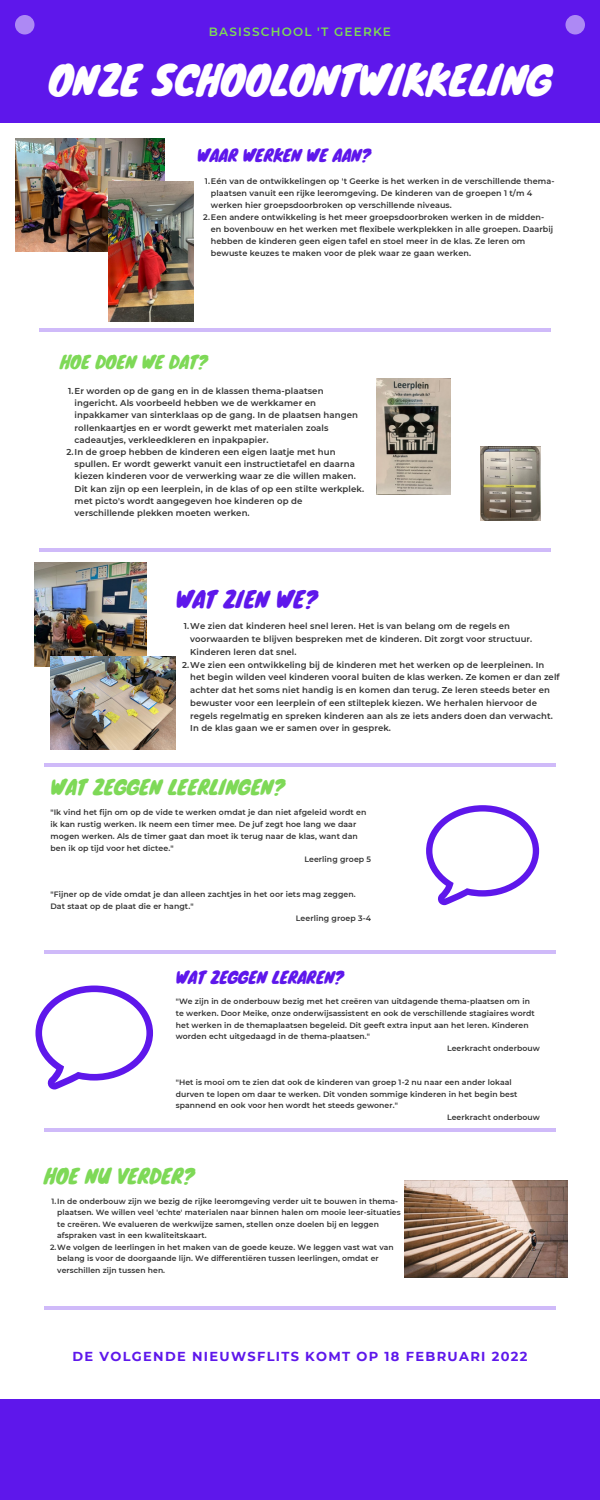
<style>
.page{position:relative;width:600px;height:1500px;background:#fff}
.page>*{position:absolute;margin:0;border:0;box-sizing:border-box;transform-origin:0 0}
.t1{font:39.3px "Knewave";color:#fff}
.t2{font:22.1px "Knewave";color:#5e17eb}
.t3{font:19.8px "Knewave";color:#7ed957}
.t4{font:19.7px "Knewave";color:#7ed957}
.t5{font:17.2px "Knewave";color:#7ed957}
.t6{font:16.3px "Knewave";color:#5e17eb}
.t7{font:16.1px "Knewave";color:#5e17eb}
.t8{font:700 13px "Montserrat";letter-spacing:.1em;color:#5e17eb}
.t9{font:600 12px "Montserrat";letter-spacing:.1em;color:#7ed957}
.t10{font:600 8.6px/12.2px "Montserrat";letter-spacing:.01em;color:#333}
.t11{font:600 8.5px/12.8px "Montserrat";letter-spacing:.01em;color:#333}
.t12{font:600 8px/12.1px "Montserrat";letter-spacing:.01em;color:#333}
.t13{font:600 7.8px/11.7px "Montserrat";letter-spacing:.01em;color:#333}
.t14{font:600 7.7px/11.5px "Montserrat";letter-spacing:.01em;color:#333}
.t15{font:600 7.6px/11.4px "Montserrat";letter-spacing:.01em;color:#333}
</style>
<div class="page">
<div style="left:0;top:0;width:600px;height:122px;background:#5e17eb"></div>
<div style="left:15px;top:15px;width:19px;height:19px;background:#ad89f4;border-radius:50%"></div>
<div style="left:566px;top:15px;width:19px;height:19px;background:#ad89f4;border-radius:50%"></div>
<hr style="left:39px;top:328px;width:511px;height:4px;background:#cfbaf9">
<hr style="left:39px;top:548px;width:511px;height:3px;background:#5e17eb">
<hr style="left:44px;top:764px;width:512px;height:3px;background:#5e17eb">
<hr style="left:44px;top:950px;width:512px;height:4px;background:#cfbaf9">
<hr style="left:44px;top:1128px;width:512px;height:4px;background:#cfbaf9">
<svg style="left:35px;top:986px;width:118px;height:104px"></svg>
<hr style="left:44px;top:1306px;width:512px;height:3px;background:#5e17eb">
<div style="left:0;top:1400px;width:600px;height:100px;background:#5e17eb"></div>
<img style="left:376px;top:378px;width:75px;height:117px">
<img style="left:481px;top:446px;width:59px;height:75px">
<svg style="left:426px;top:805px;width:113px;height:100px"></svg>
<img style="left:34px;top:563px;width:112px;height:103px">
<img style="left:50px;top:656px;width:126px;height:94px">
<img style="left:15px;top:139px;width:150px;height:112px">
<img style="left:108px;top:182px;width:85px;height:139px">
<img style="left:404px;top:1181px;width:164px;height:97px">
<p class="t9" style="left:209px;top:24px;width:184px">BASISSCHOOL 'T GEERKE</p>
<p class="t1" style="left:48px;top:48px;width:505px">ONZE SCHOOLONTWIKKELING</p>
<p class="t6" style="left:197px;top:142px;width:175px">WAAR WERKEN WE AAN?</p>
<p class="t12" style="left:211px;top:175px;width:345px;text-indent:-6px">1.Eén van de ontwikkelingen op 't Geerke is het werken in de verschillende thema&shy;plaatsen vanuit een rijke leeromgeving. De kinderen van de groepen 1 t/m 4 werken hier groepsdoorbroken op verschillende niveaus.</p>
<p class="t12" style="left:211px;top:211px;width:344px;text-indent:-8px">2.Een andere ontwikkeling is het meer groepsdoorbroken werken in de midden&shy;en bovenbouw en het werken met flexibele werkplekken in alle groepen. Daarbij hebben de kinderen geen eigen tafel en stoel meer in de klas. Ze leren om bewuste keuzes te maken voor de plek waar ze gaan werken.</p>
<p class="t5" style="left:60px;top:348px;width:149px">HOE DOEN WE DAT?</p>
<p class="t10" style="left:75px;top:385px;width:285px;text-indent:-6px">1.Er worden op de gang en in de klassen thema-plaatsen ingericht. Als voorbeeld hebben we de werkkamer en inpakkamer van sinterklaas op de gang. In de plaatsen hangen rollenkaartjes en er wordt gewerkt met materialen zoals cadeautjes, verkleedkleren en inpakpapier.</p>
<p class="t10" style="left:75px;top:446px;width:291px;text-indent:-8px">2.In de groep hebben de kinderen een eigen laatje met hun spullen. Er wordt gewerkt vanuit een instructietafel en daarna kiezen kinderen voor de verwerking waar ze die willen maken.<br>Dit kan zijn op een leerplein, in de klas of op een stilte werkplek. met picto's wordt aangegeven hoe kinderen op de verschillende plekken moeten werken.</p>
<p class="t2" style="left:176px;top:581px;width:143px">WAT ZIEN WE?</p>
<p class="t11" style="left:190px;top:620px;width:344px;text-indent:-6px">1.We zien dat kinderen heel snel leren. Het is van belang om de regels en voorwaarden te blijven bespreken met de kinderen. Dit zorgt voor structuur.<br>Kinderen leren dat snel.</p>
<p class="t11" style="left:190px;top:658px;width:371px;text-indent:-8px">2.We zien een ontwikkeling bij de kinderen met het werken op de leerpleinen. In het begin wilden veel kinderen vooral buiten de klas werken. Ze komen er dan zelf achter dat het soms niet handig is en komen dan terug. Ze leren steeds beter en bewuster voor een leerplein of een stilteplek kiezen. We herhalen hiervoor de regels regelmatig en spreken kinderen aan als ze iets anders doen dan verwacht.<br>In de klas gaan we er samen over in gesprek.</p>
<p class="t4" style="left:50px;top:771px;width:236px">WAT ZEGGEN LEERLINGEN?</p>
<p class="t13" style="left:50px;top:807px;width:317px">"Ik vind het fijn om op de vide te werken omdat je dan niet afgeleid wordt en ik kan rustig werken. Ik neem een timer mee. De juf zegt hoe lang we daar mogen werken. Als de timer gaat dan moet ik terug naar de klas, want dan ben ik op tijd voor het dictee."</p>
<p class="t13" style="left:304px;top:854px;width:68px">Leerling groep 5</p>
<p class="t13" style="left:50px;top:889px;width:307px">"Fijner op de vide omdat je dan alleen zachtjes in het oor iets mag zeggen.<br>Dat staat op de plaat die er hangt."</p>
<p class="t13" style="left:296px;top:912px;width:77px">Leerling groep 3-4</p>
<p class="t7" style="left:176px;top:964px;width:170px">WAT ZEGGEN LERAREN?</p>
<p class="t14" style="left:176px;top:996px;width:360px">"We zijn in de onderbouw bezig met het creëren van uitdagende thema-plaatsen om in te werken. Door Meike, onze onderwijsassistent en ook de verschillende stagiaires wordt het werken in de themaplaatsen begeleid. Dit geeft extra input aan het leren. Kinderen worden echt uitgedaagd in de thema-plaatsen."</p>
<p class="t14" style="left:447px;top:1042px;width:94px">Leerkracht onderbouw</p>
<p class="t14" style="left:176px;top:1077px;width:343px">"Het is mooi om te zien dat ook de kinderen van groep 1-2 nu naar een ander lokaal durven te lopen om daar te werken. Dit vonden sommige kinderen in het begin best spannend en ook voor hen wordt het steeds gewoner."</p>
<p class="t14" style="left:447px;top:1111px;width:94px">Leerkracht onderbouw</p>
<p class="t3" style="left:44px;top:1160px;width:152px">HOE NU VERDER?</p>
<p class="t15" style="left:57px;top:1195px;width:345px;text-indent:-6px">1.In de onderbouw zijn we bezig de rijke leeromgeving verder uit te bouwen in thema&shy;plaatsen. We willen veel 'echte' materialen naar binnen halen om mooie leer-situaties te creëren. We evalueren de werkwijze samen, stellen onze doelen bij en leggen afspraken vast in een kwaliteitskaart.</p>
<p class="t15" style="left:57px;top:1241px;width:338px;text-indent:-7px">2.We volgen de leerlingen in het maken van de goede keuze. We leggen vast wat van belang is voor de doorgaande lijn. We differentiëren tussen leerlingen, omdat er verschillen zijn tussen hen.</p>
<p class="t8" style="left:73px;top:1348px;width:456px">DE VOLGENDE NIEUWSFLITS KOMT OP 18 FEBRUARI 2022</p>
</div>
